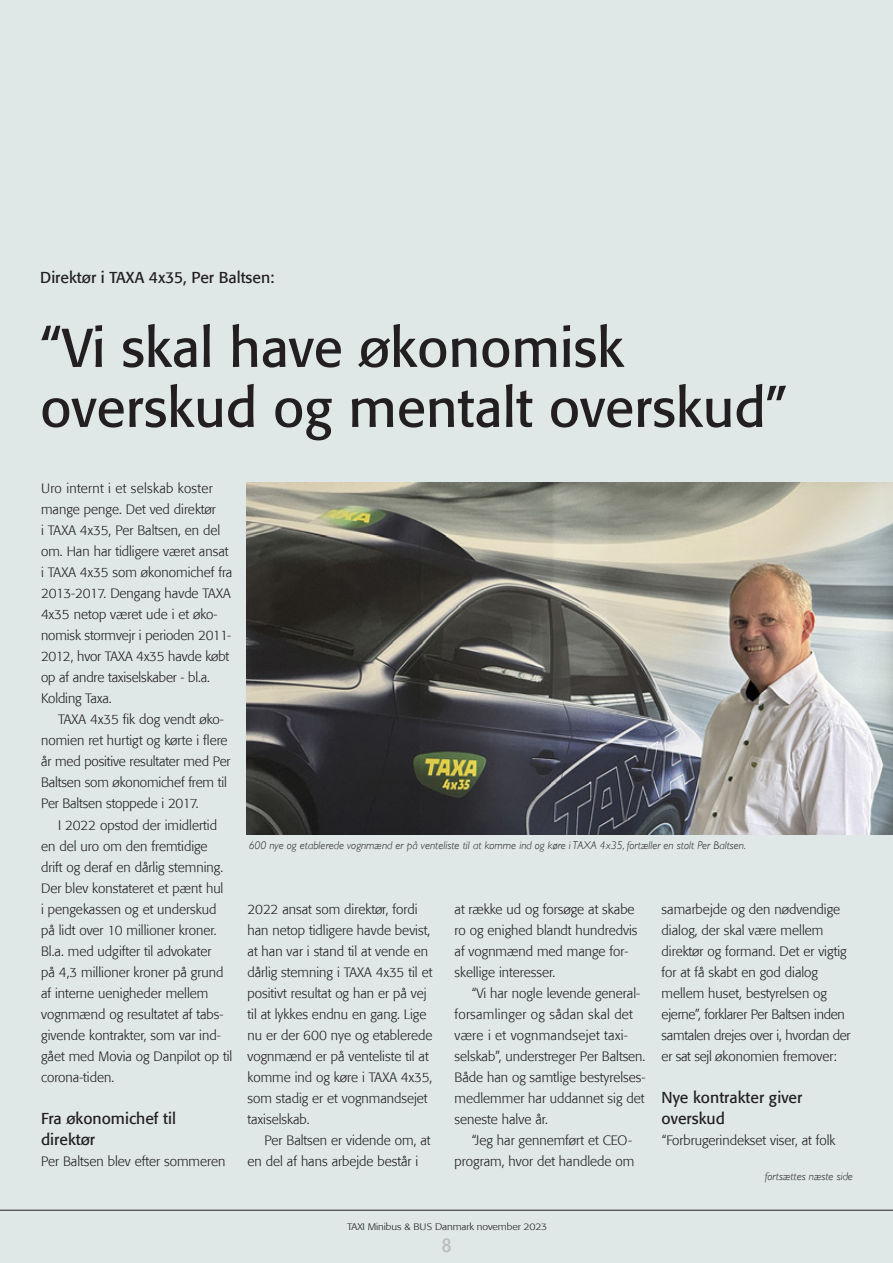
<style>
.page{position:relative;width:893px;height:1263px;background:#dfe8e7}
.page>*{position:absolute;margin:0;border:0;box-sizing:border-box;transform-origin:0 0}
.Overskrift{font:54px/60px "Formata";color:#231f20}
.t1{font:condensed 21px "Formata";color:#bcbdc0}
.Rubrik{font:15.75px/21px "Formata";color:#231f20}
.Brød{font:300 13.5px/21px "Formata";color:#231f20}
.Brød_med_indryk{font:300 13.5px/21px "Formata";color:#231f20}
.Brød_med_indryk-2{font:300 13.5px/21px "Formata";letter-spacing:.02em;color:#231f20}
.Brød-2{font:300 13.5px "Formata";letter-spacing:.02em;color:#231f20}
.Ny_billedtekst{font:italic 300 11.25px "Gill Sans";color:#231f20}
.t2{font:300 9.45px "Formata";letter-spacing:-.01em;color:#231f20;scale:1.11 1}
</style>
<div class="page">
<img style="left:247px;top:483px;width:646px;height:351px">
<hr style="left:0;top:1210px;width:893px;height:1px;background:#231f20">
<p class="Rubrik" style="left:40px;top:267px;width:236px">Direktør i TAXA 4x35, Per Baltsen:</p>
<p class="Overskrift" style="left:40px;top:318px;width:748px">“Vi skal have økonomisk overskud og mentalt overskud”</p>
<p class="Brød" style="left:41px;top:478px;width:193px">Uro internt i et selskab koster mange penge. Det ved direktør<br>i TAXA 4x35, Per Baltsen, en del om. Han har tidligere været ansat i TAXA 4x35 som økonomichef fra<br>2013-2017. Dengang havde TAXA<br>4x35 netop været ude i et øko-</p>
<p class="Brød" style="left:41px;top:625px;width:192px">nomisk stormvejr i perioden 2011-<br>2012, hvor TAXA 4x35 havde købt op af andre taxiselskaber - bl.a.<br>Kolding Taxa.</p>
<p class="Brød_med_indryk" style="left:58px;top:709px;width:167px">TAXA 4x35 fik dog vendt øko-</p>
<p class="Brød" style="left:41px;top:730px;width:191px">nomien ret hurtigt og kørte i flere år med positive resultater med Per<br>Baltsen som økonomichef frem til<br>Per Baltsen stoppede i 2017.</p>
<p class="Brød_med_indryk" style="left:41px;top:814px;width:184px;text-indent:17px">I 2022 opstod der imidlertid en del uro om den fremtidige drift og deraf en dårlig stemning.<br>Der blev konstateret et pænt hul i pengekassen og et underskud på lidt over 10 millioner kroner.<br>Bl.a. med udgifter til advokater på 4,3 millioner kroner på grund af interne uenigheder mellem vognmænd og resultatet af tabs-</p>
<p class="Brød" style="left:41px;top:1024px;width:193px">givende kontrakter, som var ind&shy;gået med Movia og Danpilot op til corona-tiden.</p>
<p class="Rubrik" style="left:41px;top:1107px;width:136px">Fra økonomichef til direktør</p>
<p class="Brød" style="left:41px;top:1150px;width:186px">Per Baltsen blev efter sommeren</p>
<p class="Ny_billedtekst" style="left:249px;top:839px;width:499px">600 nye og etablerede vognmænd er på venteliste til at komme ind og køre i TAXA 4x35, fortæller en stolt Per Baltsen.</p>
<p class="Brød" style="left:248px;top:898px;width:186px">2022 ansat som direktør, fordi han netop tidligere havde bevist, at han var i stand til at vende en dårlig stemning i TAXA 4x35 til et positivt resultat og han er på vej til at lykkes endnu en gang. Lige nu er der 600 nye og etablerede vognmænd er på venteliste til at komme ind og køre i TAXA 4x35, som stadig er et vognmandsejet taxiselskab.</p>
<p class="Brød_med_indryk" style="left:248px;top:1129px;width:185px;text-indent:17px">Per Baltsen er vidende om, at en del af hans arbejde består i</p>
<p class="Brød_med_indryk" style="left:455px;top:898px;width:184px">at række ud og forsøge at skabe ro og enighed blandt hundredvis af vognmænd med mange for&shy;skellige interesser.</p>
<p class="Brød_med_indryk-2" style="left:455px;top:982px;width:187px;text-indent:17px">“Vi har nogle levende general&shy;forsamlinger og sådan skal det</p>
<p class="Brød-2" style="left:455px;top:1027px;width:175px">være i et vognmandsejet taxi-</p>
<p class="Brød" style="left:455px;top:1045px;width:192px">selskab”, understreger Per Baltsen.</p>
<p class="Brød" style="left:455px;top:1066px;width:192px;text-align:justify">Både han og samtlige bestyrelses&shy;medlemmer har uddannet sig det seneste halve år.</p>
<p class="Brød_med_indryk" style="left:455px;top:1129px;width:181px;text-align:right">“Jeg har gennemført et CEO&shy;program, hvor det handlede om</p>
<p class="Brød_med_indryk" style="left:662px;top:898px;width:190px">samarbejde og den nødvendige dialog, der skal være mellem direktør og formand. Det er vigtig for at få skabt en god dialog mellem huset, bestyrelsen og ejerne”, forklarer Per Baltsen inden samtalen drejes over i, hvordan der er sat sejl økonomien fremover:</p>
<p class="Rubrik" style="left:662px;top:1086px;width:142px">Nye kontrakter giver overskud</p>
<p class="Brød" style="left:662px;top:1129px;width:175px">“Forbrugerindekset viser, at folk</p>
<p class="Ny_billedtekst" style="left:765px;top:1170px;width:90px">fortsættes næste side</p>
<p class="t2" style="left:347px;top:1221px;width:182px">TAXI Minibus &amp; BUS Danmark november 2023</p>
<p class="t1" style="left:442px;top:1233px;width:11px">8</p>
</div>
